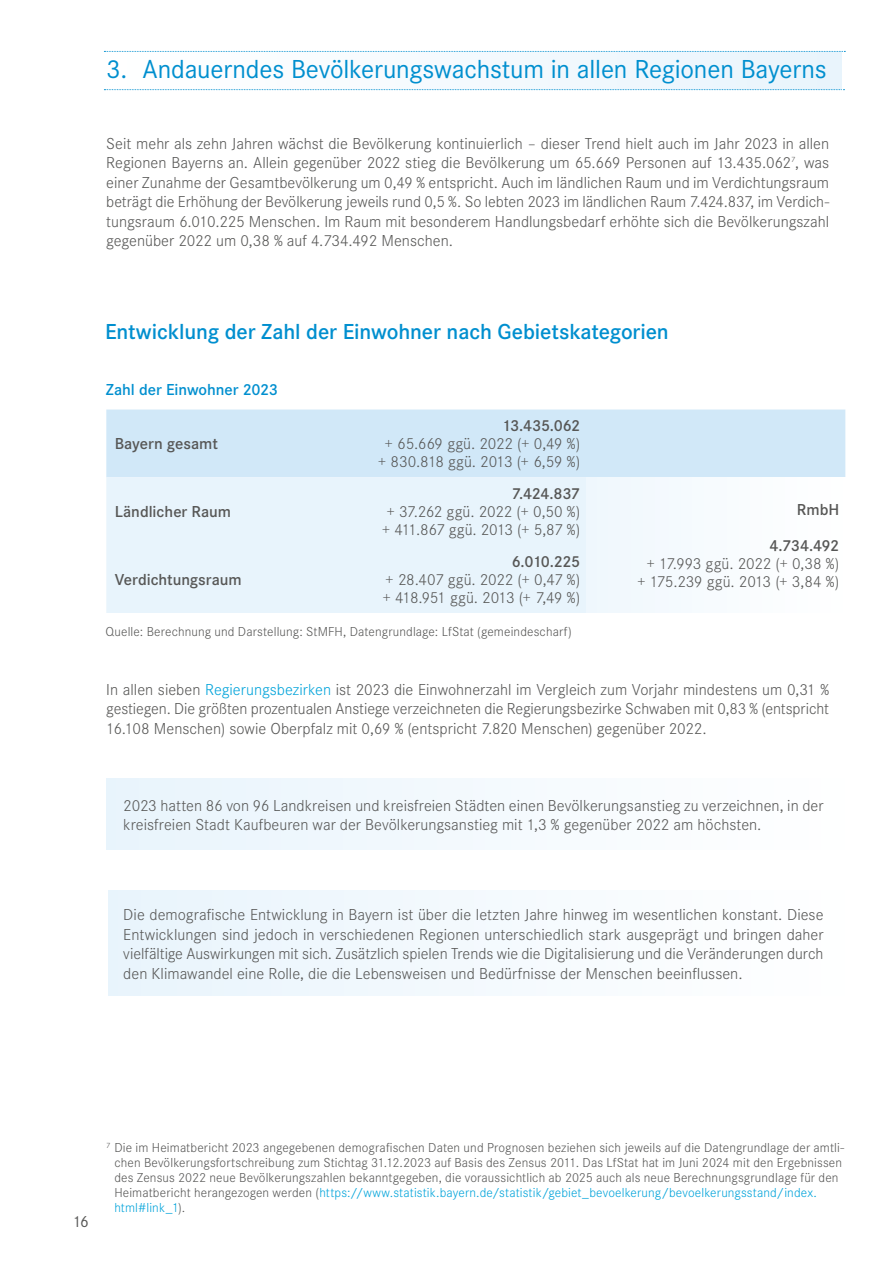
<style>
.page{position:relative;width:893px;height:1263px;background:#fff}
.page>*{position:absolute;margin:0;border:0;box-sizing:border-box;transform-origin:0 0}
.t1{font:27px "Corporate S Pro";letter-spacing:-.005em;color:#008fcf}
.t2{font:600 22.5px "Corporate S Pro";letter-spacing:-.005em;color:#008fcf}
.t3{font:300 16.5px/19.5px "Corporate S Pro";color:#575756;text-align:justify}
.t4{font:600 16.5px "Corporate S Pro";letter-spacing:-.005em;color:#575756}
.t5{font:300 16.5px "Corporate S Pro";letter-spacing:-.045em;color:#575756}
.t6{font:300 16.5px "Corporate S Pro";letter-spacing:-.04em;color:#575756}
.t7{font:600 16.5px "Corporate S Pro";letter-spacing:-.005em;color:#008fcf}
.t8{font:16.5px "Corporate S Pro";color:#575756}
.t9{font:300 13.5px/15px "Corporate S Pro";letter-spacing:.01em;color:#575756}
.s1{color:#00a3da}
</style>
<div class="page">
<div style="left:106px;top:51px;width:736px;height:39px;background:#f4fafe"></div>
<svg style="left:104px;top:89px;width:740px;height:1px"></svg>
<svg style="left:104px;top:51px;width:741px;height:1px"></svg>
<div style="left:106px;top:779px;width:753px;height:70px;background:#f4f9fe"></div>
<div style="left:106px;top:409px;width:739px;height:68px;background:#d1e8f8"></div>
<div style="left:106px;top:477px;width:480px;height:136px;background:#e8f4fc"></div>
<div style="left:586px;top:477px;width:259px;height:136px;background:#f7fbfe"></div>
<div style="left:108px;top:890px;width:751px;height:105px;background:#f4f9fe"></div>
<p class="t1" style="left:106px;top:49px;width:722px">3. Andauerndes Bevölkerungswachstum in allen Regionen Bayerns</p>
<p class="t3" style="left:106px;top:132px;width:724px">Seit mehr als zehn Jahren wächst die Bevölkerung kontinuierlich – dieser Trend hielt auch im Jahr 2023 in allen Regionen Bayerns an. Allein gegenüber 2022 stieg die Bevölkerung um 65.669 Personen auf 13.435.062<sup>7</sup>, was einer Zunahme der Gesamtbevölkerung um 0,49 % entspricht. Auch im ländlichen Raum und im Verdichtungsraum beträgt die Erhöhung der Bevölkerung jeweils rund 0,5 %. So lebten 2023 im ländlichen Raum 7.424.837, im Verdich&shy;tungsraum 6.010.225 Menschen. Im Raum mit besonderem Handlungsbedarf erhöhte sich die Bevölkerungszahl gegenüber 2022 um 0,38 % auf 4.734.492 Menschen.</p>
<p class="t2" style="left:105px;top:315px;width:565px">Entwicklung der Zahl der Einwohner nach Gebietskategorien</p>
<p class="t7" style="left:106px;top:377px;width:174px">Zahl der Einwohner 2023</p>
<p class="t4" style="left:115px;top:431px;width:105px">Bayern gesamt</p>
<p class="t4" style="left:502px;top:413px;width:80px">13.435.062</p>
<p class="t3" style="left:385px;top:433px;width:197px">+ 65.669 ggü. 2022 (+ 0,49 %)</p>
<p class="t3" style="left:378px;top:451px;width:204px">+ 830.818 ggü. 2013 (+ 6,59 %)</p>
<p class="t4" style="left:512px;top:481px;width:70px">7.424.837</p>
<p class="t3" style="left:386px;top:501px;width:195px">+ 37.262 ggü. 2022 (+ 0,50 %)</p>
<p class="t5" style="left:382px;top:518px;width:200px">+ 411.867 ggü. 2013 (+ 5,87 %)</p>
<p class="t4" style="left:797px;top:497px;width:44px">RmbH</p>
<p class="t4" style="left:769px;top:533px;width:71px">4.734.492</p>
<p class="t3" style="left:646px;top:552px;width:194px">+ 17.993 ggü. 2022 (+ 0,38 %)</p>
<p class="t4" style="left:115px;top:499px;width:118px">Ländlicher Raum</p>
<p class="t4" style="left:512px;top:549px;width:70px">6.010.225</p>
<p class="t3" style="left:385px;top:568px;width:196px">+ 28.407 ggü. 2022 (+ 0,47 %)</p>
<p class="t6" style="left:383px;top:586px;width:199px">+ 418.951 ggü. 2013 (+ 7,49 %)</p>
<p class="t4" style="left:115px;top:567px;width:129px">Verdichtungsraum</p>
<p class="t3" style="left:637px;top:570px;width:204px">+ 175.239 ggü. 2013 (+ 3,84 %)</p>
<p class="t9" style="left:106px;top:623px;width:468px">Quelle: Berechnung und Darstellung: StMFH, Datengrundlage: LfStat (gemeindescharf)</p>
<p class="t3" style="left:106px;top:678px;width:724px">In allen sieben <span class="s1">Regierungsbezirken</span> ist 2023 die Einwohnerzahl im Vergleich zum Vorjahr mindestens um 0,31 % gestiegen. Die größten prozentualen Anstiege verzeichneten die Regierungsbezirke Schwaben mit 0,83 % (entspricht 16.108 Menschen) sowie Oberpfalz mit 0,69 % (entspricht 7.820 Menschen) gegenüber 2022.</p>
<p class="t3" style="left:123px;top:795px;width:702px">2023 hatten 86 von 96 Landkreisen und kreisfreien Städten einen Bevölkerungsanstieg zu verzeichnen, in der kreisfreien Stadt Kaufbeuren war der Bevölkerungsanstieg mit 1,3 % gegenüber 2022 am höchsten.</p>
<p class="t3" style="left:123px;top:904px;width:702px">Die demografische Entwicklung in Bayern ist über die letzten Jahre hinweg im wesentlichen konstant. Diese Entwicklungen sind jedoch in verschiedenen Regionen unterschiedlich stark ausgeprägt und bringen daher vielfältige Auswirkungen mit sich. Zusätzlich spielen Trends wie die Digitalisierung und die Veränderungen durch den Klimawandel eine Rolle, die die Lebensweisen und Bedürfnisse der Menschen beeinflussen.</p>
<p class="t8" style="left:72px;top:1209px;width:18px">16</p>
<p class="t9" style="left:114px;top:1139px;width:731px;text-indent:-8px"><sup>7</sup> Die im Heimatbericht 2023 angegebenen demografischen Daten und Prognosen beziehen sich jeweils auf die Datengrundlage der amtli&shy;chen Bevölkerungsfortschreibung zum Stichtag 31.12.2023 auf Basis des Zensus 2011. Das LfStat hat im Juni 2024 mit den Ergebnissen des Zensus 2022 neue Bevölkerungszahlen bekanntgegeben, die voraussichtlich ab 2025 auch als neue Berechnungsgrundlage für den Heimatbericht herangezogen werden (<span class="s1">https://www.statistik.bayern.de/statistik/gebiet_bevoelkerung/bevoelkerungsstand/index. html#link_1</span>).</p>
</div>
